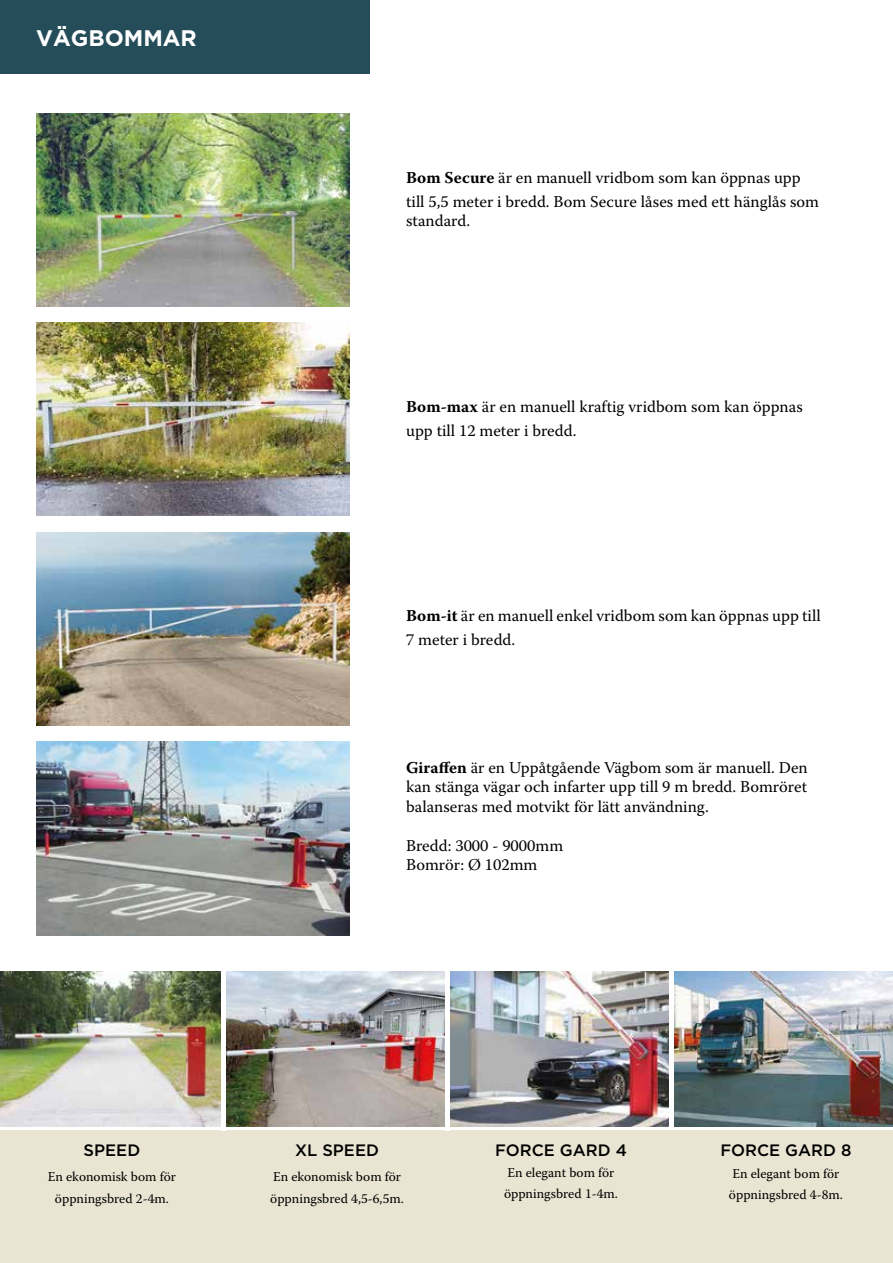
<style>
.page{position:relative;width:893px;height:1263px;background:#fff}
.page>*{position:absolute;margin:0;border:0;box-sizing:border-box;transform-origin:0 0}
.t1{font:700 22.5px "Gotham";color:#fff}
.t2{font:16.5px/24px "Warnock Pro";color:#000}
.t3{font:500 16.5px "Gotham";color:#000}
.t4{font:13.5px/21px "Warnock Pro";color:#000}
.s1{font-weight:700}
</style>
<div class="page">
<div style="left:0;top:1131px;width:893px;height:132px;background:#e9e5d2"></div>
<img style="left:0;top:971px;width:893px;height:155px">
<div style="left:669px;top:968px;width:5px;height:162px;background:#fff"></div>
<img style="left:36px;top:742px;width:314px;height:193px">
<img style="left:36px;top:113px;width:314px;height:193px">
<div style="left:445px;top:970px;width:5px;height:161px;background:#fff"></div>
<hr style="left:222px;top:970px;width:4px;height:161px;background:#fff">
<div style="left:0;top:0;width:370px;height:74px;background:#244d59"></div>
<img style="left:36px;top:532px;width:314px;height:193px">
<img style="left:36px;top:323px;width:314px;height:193px">
<h1 class="t1" style="left:36px;top:26px;width:162px">VÄGBOMMAR</h1>
<p class="t2" style="left:406px;top:165px;width:414px"><span class="s1">Bom Secure</span> är en manuell vridbom som kan öppnas upp till 5,5 meter i bredd. Bom Secure låses med ett hänglås som</p>
<p class="t2" style="left:406px;top:208px;width:66px">standard.</p>
<p class="t2" style="left:406px;top:394px;width:398px"><span class="s1">Bom-max</span> är en manuell kraftig vridbom som kan öppnas upp till 12 meter i bredd.</p>
<p class="t2" style="left:406px;top:604px;width:416px"><span class="s1">Bom-it</span> är en manuell enkel vridbom som kan öppnas upp till<br>7 meter i bredd.</p>
<p class="t2" style="left:406px;top:757px;width:403px;line-height:19.5px;text-align:justify"><span class="s1">Giraffen</span> är en Uppåtgående Vägbom som är manuell. Den kan stänga vägar och infarter upp till 9 m bredd. Bomröret balanseras med motvikt för lätt användning.</p>
<p class="t2" style="left:406px;top:835px;width:159px;line-height:19.5px">Bredd: 3000 - 9000mm<br>Bomrör: Ø 102mm</p>
<p class="t3" style="left:84px;top:1141px;width:58px">SPEED</p>
<p class="t3" style="left:295px;top:1141px;width:85px">XL SPEED</p>
<p class="t3" style="left:495px;top:1141px;width:133px">FORCE GARD 4</p>
<p class="t3" style="left:720px;top:1141px;width:133px">FORCE GARD 8</p>
<p class="t4" style="left:48px;top:1166px;width:129px;text-align:center">En ekonomisk bom för öppningsbred 2-4m.</p>
<p class="t4" style="left:270px;top:1166px;width:135px">En ekonomisk bom för öppningsbred 4,5-6,5m.</p>
<p class="t4" style="left:504px;top:1161px;width:115px">En elegant bom för öppningsbred 1-4m.</p>
<p class="t4" style="left:729px;top:1162px;width:115px">En elegant bom för öppningsbred 4-8m.</p>
</div>
